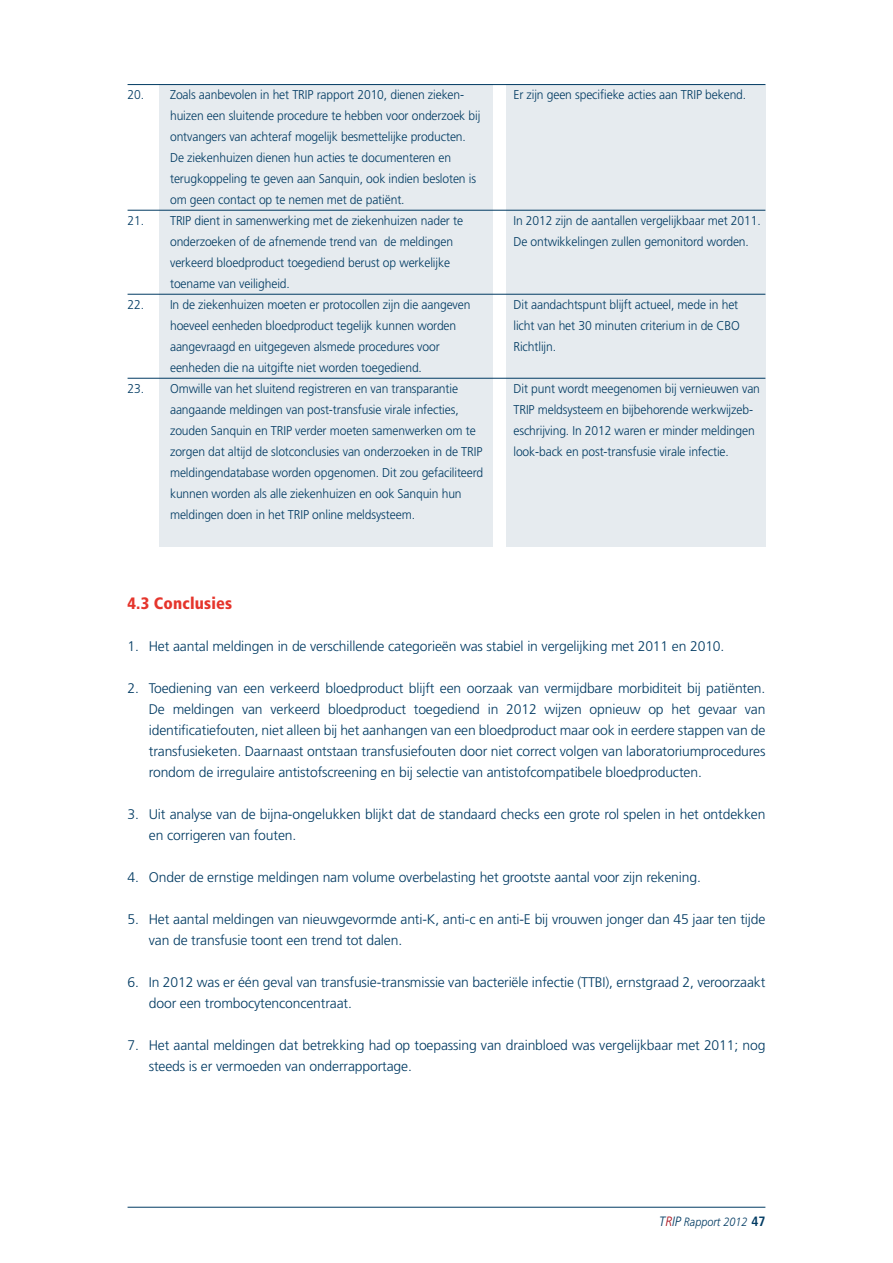
<style>
.page{position:relative;width:893px;height:1263px;background:#fff}
.page>*{position:absolute;margin:0;border:0;box-sizing:border-box;transform-origin:0 0}
.t1{font:900 condensed 16.5px "Frutiger";letter-spacing:.01em;color:#e5352c}
.t2{font:300 13.95px/21px "Frutiger";letter-spacing:-.01em;color:#003a62}
.t3{font:300 12.75px/21px "Frutiger";letter-spacing:-.01em;color:#003a62;scale:.95 1}
.t4{font:italic 300 12px "Frutiger";color:#003a62;scale:.9 1}
.s1{font-size:13.5px}
.s2{font-size:13.5px;color:#a60b16}
.s3{font-weight:700;font-style:normal;font-stretch:condensed;font-size:13.5px}
</style>
<div class="page">
<hr style="left:128px;top:1207px;width:637px;height:1px;background:#003a62">
<div style="left:159px;top:84px;width:334px;height:462px;background:#e6ebef"></div>
<div style="left:506px;top:84px;width:259px;height:462px;background:#e6ebef"></div>
<hr style="left:128px;top:210px;width:637px;height:1px;background:#003a62">
<hr style="left:128px;top:294px;width:637px;height:1px;background:#003a62">
<hr style="left:128px;top:378px;width:637px;height:1px;background:#003a62">
<hr style="left:128px;top:84px;width:637px;height:1px;background:#003a62">
<p class="t3" style="left:170px;top:84px;width:328px;text-indent:-43px">20. Zoals aanbevolen in het TRIP rapport 2010, dienen zieken&shy;huizen een sluitende procedure te hebben voor onderzoek bij ontvangers van achteraf mogelijk besmettelijke producten.<br>De ziekenhuizen dienen hun acties te documenteren en terugkoppeling te geven aan Sanquin, ook indien besloten is om geen contact op te nemen met de patiënt.</p>
<p class="t3" style="left:170px;top:210px;width:310px;text-indent:-43px">21. TRIP dient in samenwerking met de ziekenhuizen nader te onderzoeken of de afnemende trend van de meldingen verkeerd bloedproduct toegediend berust op werkelijke toename van veiligheid.</p>
<p class="t3" style="left:170px;top:294px;width:318px;text-indent:-43px">22. In de ziekenhuizen moeten er protocollen zijn die aangeven hoeveel eenheden bloedproduct tegelijk kunnen worden aangevraagd en uitgegeven alsmede procedures voor eenheden die na uitgifte niet worden toegediend.</p>
<p class="t3" style="left:170px;top:378px;width:331px;text-indent:-43px">23. Omwille van het sluitend registreren en van transparantie aangaande meldingen van post-transfusie virale infecties, zouden Sanquin en TRIP verder moeten samenwerken om te zorgen dat altijd de slotconclusies van onderzoeken in de TRIP meldingendatabase worden opgenomen. Dit zou gefaciliteerd kunnen worden als alle ziekenhuizen en ook Sanquin hun meldingen doen in het TRIP online meldsysteem.</p>
<p class="t3" style="left:513px;top:84px;width:247px">Er zijn geen specifieke acties aan TRIP bekend.</p>
<p class="t3" style="left:513px;top:210px;width:262px">In 2012 zijn de aantallen vergelijkbaar met 2011.<br>De ontwikkelingen zullen gemonitord worden.</p>
<p class="t3" style="left:513px;top:294px;width:240px;text-align:justify">Dit aandachtspunt blijft actueel, mede in het licht van het 30 minuten criterium in de CBO Richtlijn.</p>
<p class="t3" style="left:513px;top:378px;width:261px">Dit punt wordt meegenomen bij vernieuwen van TRIP meldsysteem en bijbehorende werkwijzeb&shy;eschrijving. In 2012 waren er minder meldingen look-back en post-transfusie virale infectie.</p>
<p class="t1" style="left:128px;top:593px;width:106px">4.3 Conclusies</p>
<p class="t2" style="left:128px;top:636px;width:598px">1. Het aantal meldingen in de verschillende categorieën was stabiel in vergelijking met 2011 en 2010.</p>
<p class="t2" style="left:149px;top:678px;width:618px;text-align:justify;text-indent:-21px">2. Toediening van een verkeerd bloedproduct blijft een oorzaak van vermijdbare morbiditeit bij patiënten.<br>De meldingen van verkeerd bloedproduct toegediend in 2012 wijzen opnieuw op het gevaar van identificatiefouten, niet alleen bij het aanhangen van een bloedproduct maar ook in eerdere stappen van de transfusieketen. Daarnaast ontstaan transfusiefouten door niet correct volgen van laboratoriumprocedures rondom de irregulaire antistofscreening en bij selectie van antistofcompatibele bloedproducten.</p>
<p class="t2" style="left:149px;top:804px;width:618px;text-indent:-21px">3. Uit analyse van de bijna-ongelukken blijkt dat de standaard checks een grote rol spelen in het ontdekken en corrigeren van fouten.</p>
<p class="t2" style="left:128px;top:867px;width:575px">4. Onder de ernstige meldingen nam volume overbelasting het grootste aantal voor zijn rekening.</p>
<p class="t2" style="left:149px;top:909px;width:618px;text-indent:-21px">5. Het aantal meldingen van nieuwgevormde anti-K, anti-c en anti-E bij vrouwen jonger dan 45 jaar ten tijde van de transfusie toont een trend tot dalen.</p>
<p class="t2" style="left:149px;top:972px;width:618px;text-indent:-21px">6. In 2012 was er één geval van transfusie-transmissie van bacteriële infectie (TTBI), ernstgraad 2, veroorzaakt door een trombocytenconcentraat.</p>
<p class="t2" style="left:149px;top:1035px;width:618px;text-indent:-21px">7. Het aantal meldingen dat betrekking had op toepassing van drainbloed was vergelijkbaar met 2011; nog steeds is er vermoeden van onderrapportage.</p>
<p class="t4" style="left:659px;top:1214px;width:119px"><span class="s1">T</span><span class="s2">R</span><span class="s1">IP</span> Rapport 2012 <span class="s3">47</span></p>
</div>
